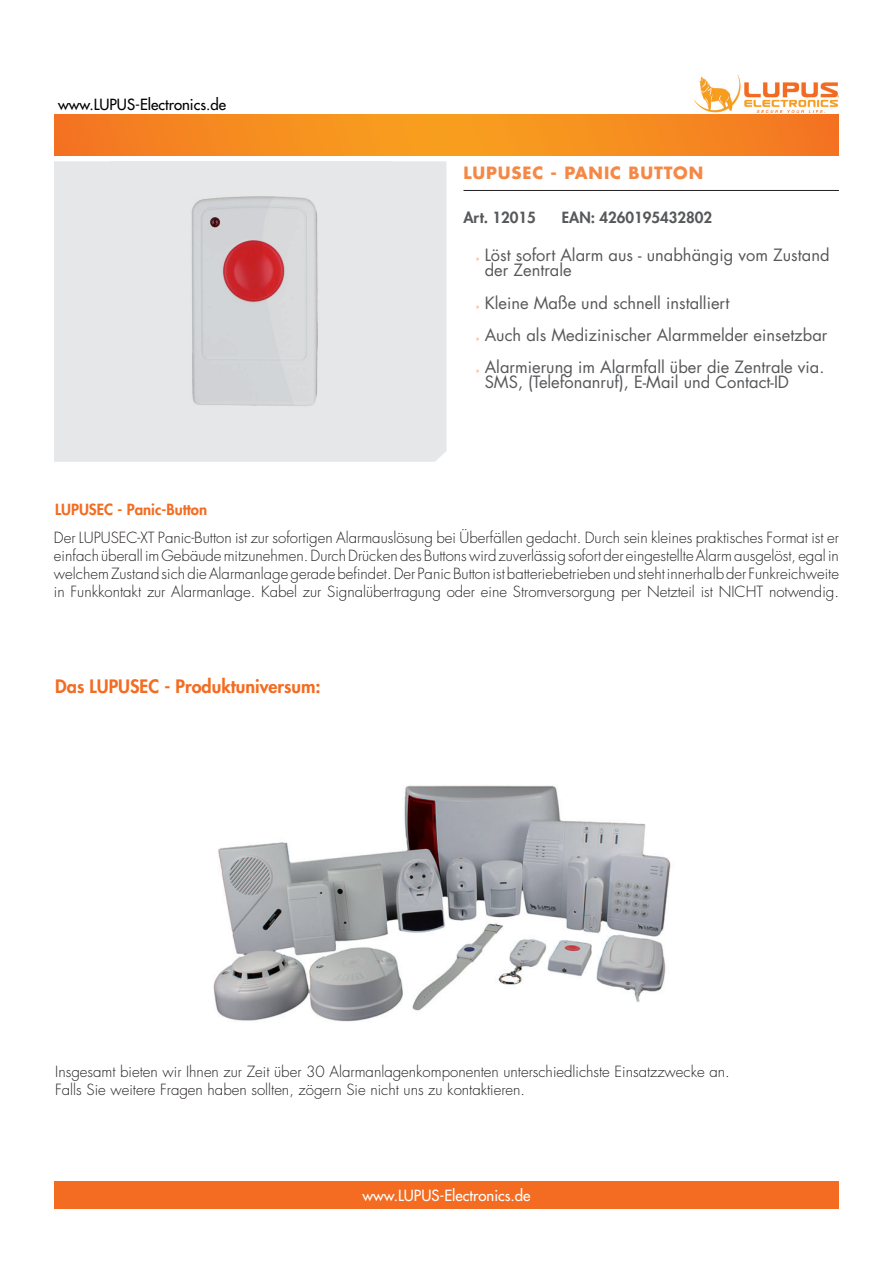
<style>
.page{position:relative;width:893px;height:1263px;background:#fff}
.page>*{position:absolute;margin:0;border:0;box-sizing:border-box;transform-origin:0 0}
.t1{font:800 18px "Futura Std";color:#f36c21}
.t2{font:16.5px/32px "Futura Std";color:#57585a}
.t3{font:700 16.5px "Futura Std";letter-spacing:.05em;color:#f58846}
.t4{font:300 15px/18px "Futura Std";color:#231f20;text-align:justify}
.t5{font:800 15px "Futura Std";color:#57585a}
.t6{font:500 15px "Futura Std";color:#fff}
.t7{font:500 15px "Futura Std";color:#000}
.t8{font:800 15px "Futura Std";color:#f36c21}
.s1{font-family:"Myriad Pro";font-size:7.5px;color:#f58846}
</style>
<div class="page">
<svg style="left:54px;top:115px;width:785px;height:41px;background:#f58b20"></svg>
<div style="left:54px;top:1181px;width:785px;height:28px;background:#f36c21"></div>
<div style="left:54px;top:161px;width:392px;height:301px;background:#e6e7e9"></div>
<hr style="left:463px;top:190px;width:376px;height:1px;background:#231f20">
<img style="left:694px;top:74px;width:145px;height:38px">
<img style="left:111px;top:161px;width:280px;height:295px">
<img style="left:213px;top:785px;width:458px;height:237px">
<p class="t7" style="left:58px;top:95px;width:170px">www.LUPUS-Electronics.de</p>
<p class="t3" style="left:463px;top:162px;width:241px">LUPUSEC - PANIC BUTTON</p>
<p class="t5" style="left:463px;top:208px;width:74px">Art. 12015</p>
<p class="t5" style="left:562px;top:208px;width:152px">EAN: 4260195432802</p>
<p class="t2" style="left:485px;top:248px;width:346px;line-height:15px;text-indent:-9px"><span class="s1">»</span> Löst sofort Alarm aus - unabhängig vom Zustand der Zentrale</p>
<p class="t2" style="left:476px;top:287px;width:353px"><span class="s1">»</span> Kleine Maße und schnell installiert<br><span class="s1">»</span> Auch als Medizinischer Alarmmelder einsetzbar <span class="s1">»</span> Alarmierung im Alarmfall über die Zentrale via.</p>
<p class="t2" style="left:485px;top:366px;width:306px">SMS, (Telefonanruf), E-Mail und Contact-ID</p>
<p class="t8" style="left:55px;top:500px;width:154px">LUPUSEC - Panic-Button</p>
<p class="t4" style="left:54px;top:529px;width:786px">Der LUPUSEC-XT Panic-Button ist zur sofortigen Alarmauslösung bei Überfällen gedacht. Durch sein kleines praktisches Format ist er einfach überall im Gebäude mitzunehmen. Durch Drücken des Buttons wird zuverlässig sofort der eingestellte Alarm ausgelöst, egal in welchem Zustand sich die Alarmanlage gerade befindet. Der Panic Button ist batteriebetrieben und steht innerhalb der Funkreichweite in Funkkontakt zur Alarmanlage. Kabel zur Signalübertragung oder eine Stromversorgung per Netzteil ist NICHT notwendig.</p>
<p class="t1" style="left:55px;top:675px;width:267px">Das LUPUSEC - Produktuniversum:</p>
<p class="t4" style="left:55px;top:1062px;width:676px">Insgesamt bieten wir Ihnen zur Zeit über 30 Alarmanlagenkomponenten unterschiedlichste Einsatzzwecke an.<br>Falls Sie weitere Fragen haben sollten, zögern Sie nicht uns zu kontaktieren.</p>
<p class="t6" style="left:362px;top:1186px;width:170px">www.LUPUS-Electronics.de</p>
</div>
